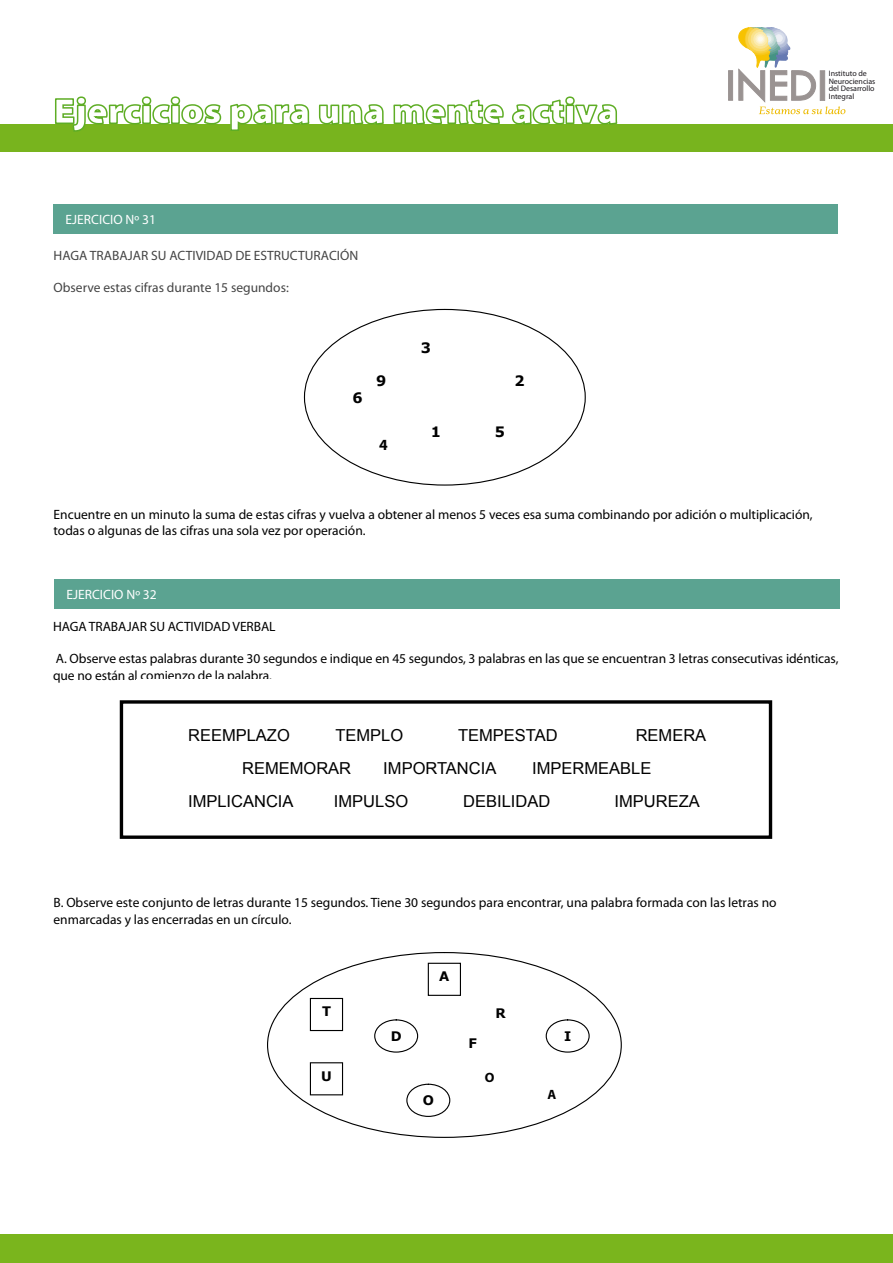
<style>
.page{position:relative;width:893px;height:1263px;background:#fff}
.page>*{position:absolute;margin:0;border:0;box-sizing:border-box;transform-origin:0 0}
.t1{font:16.5px "Arial";color:#000}
.t2{font:700 15.6px "Myriad Pro";color:#000}
.t3{font:700 14.4px "Verdana";color:#000}
.t4{font:13.5px/16.2px "Myriad Pro";color:#000}
.t5{font:13.5px "Myriad Pro";color:#444}
.t6{font:13.5px "Myriad Pro";color:#fff}
.t7{font:700 13.5px "Myriad Pro";color:#000}
.t8{font:700 13.2px "Verdana";color:#000}
.t9{font:7.95px/7.5px "Myriad Pro";color:#1a171b}
</style>
<div class="page">
<div style="left:0;top:124px;width:893px;height:28px;background:#78b41e"></div>
<div style="left:0;top:1235px;width:893px;height:28px;background:#7ab51d"></div>
<div style="left:53px;top:204px;width:785px;height:30px;background:#5ba391"></div>
<div style="left:54px;top:579px;width:785px;height:30px;background:#5ba391"></div>
<div style="left:120px;top:700px;width:652px;height:139px;border:3px solid #000"></div>
<div style="left:267px;top:952px;width:355px;height:186px;background:#fff;border:1px solid #000;border-radius:50%"></div>
<div style="left:406px;top:1084px;width:44px;height:33px;background:#fff;border:1px solid #000;border-radius:50%"></div>
<div style="left:374px;top:1019px;width:44px;height:34px;background:#fff;border:1px solid #000;border-radius:50%"></div>
<div style="left:546px;top:1019px;width:44px;height:34px;background:#fff;border:1px solid #000;border-radius:50%"></div>
<div style="left:310px;top:998px;width:33px;height:33px;background:#fff;border:1px solid #000"></div>
<div style="left:428px;top:963px;width:33px;height:33px;background:#fff;border:1px solid #000"></div>
<div style="left:310px;top:1062px;width:33px;height:33px;background:#fff;border:1px solid #000"></div>
<svg style="left:55px;top:96px;width:167px;height:36px"></svg>
<svg style="left:230px;top:103px;width:80px;height:28px"></svg>
<svg style="left:318px;top:104px;width:66px;height:21px"></svg>
<svg style="left:393px;top:99px;width:111px;height:26px"></svg>
<svg style="left:512px;top:96px;width:106px;height:29px"></svg>
<hr style="left:728px;top:71px;width:4px;height:29px;background:#9a9392">
<div style="left:728px;top:71px;width:5px;height:29px;border:1px solid #9a9392"></div>
<svg style="left:738px;top:27px;width:107px;height:87px"></svg>
<div style="left:304px;top:309px;width:282px;height:177px;background:#fff;border:1px solid #000;border-radius:50%"></div>
<p class="t9" style="left:829px;top:69px;width:48px">Instituto de<br>Neurociencias del Desarrollo<br>Integral</p>
<p class="t6" style="left:65px;top:211px;width:92px">EJERCICIO Nº 31</p>
<p class="t5" style="left:54px;top:247px;width:306px">HAGA TRABAJAR SU ACTIVIDAD DE ESTRUCTURACIÓN</p>
<p class="t5" style="left:54px;top:280px;width:237px">Observe estas cifras durante 15 segundos:</p>
<p class="t3" style="left:353px;top:389px;width:12px">6</p>
<p class="t3" style="left:421px;top:339px;width:12px">3</p>
<p class="t3" style="left:376px;top:372px;width:12px">9</p>
<p class="t3" style="left:514px;top:372px;width:12px">2</p>
<p class="t2" style="left:379px;top:434px;width:10px">4</p>
<p class="t3" style="left:431px;top:422px;width:12px">1</p>
<p class="t3" style="left:495px;top:422px;width:12px">5</p>
<p class="t4" style="left:54px;top:506px;width:761px">Encuentre en un minuto la suma de estas cifras y vuelva a obtener al menos 5 veces esa suma combinando por adición o multiplicación, todas o algunas de las cifras una sola vez por operación.</p>
<p class="t6" style="left:66px;top:586px;width:92px">EJERCICIO Nº 32</p>
<p class="t4" style="left:53px;top:618px;width:224px">HAGA TRABAJAR SU ACTIVIDAD VERBAL</p>
<p class="t4" style="left:53px;top:650px;width:787px">A. Observe estas palabras durante 30 segundos e indique en 45 segundos, 3 palabras en las que se encuentran 3 letras consecutivas idénticas, que no están al comienzo de la palabra.</p>
<p class="t1" style="left:188px;top:724px;width:103px">REEMPLAZO</p>
<p class="t1" style="left:335px;top:724px;width:69px">TEMPLO</p>
<p class="t1" style="left:458px;top:724px;width:101px">TEMPESTAD</p>
<p class="t1" style="left:636px;top:724px;width:72px">REMERA</p>
<p class="t1" style="left:242px;top:757px;width:111px">REMEMORAR</p>
<p class="t1" style="left:383px;top:757px;width:115px">IMPORTANCIA</p>
<p class="t1" style="left:532px;top:757px;width:121px">IMPERMEABLE</p>
<p class="t1" style="left:188px;top:790px;width:107px">IMPLICANCIA</p>
<p class="t1" style="left:334px;top:790px;width:76px">IMPULSO</p>
<p class="t1" style="left:463px;top:790px;width:89px">DEBILIDAD</p>
<p class="t1" style="left:614px;top:790px;width:87px">IMPUREZA</p>
<p class="t4" style="left:54px;top:894px;width:724px">B. Observe este conjunto de letras durante 15 segundos. Tiene 30 segundos para encontrar, una palabra formada con las letras no enmarcadas y las encerradas en un círculo.</p>
<p class="t8" style="left:322px;top:1003px;width:10px">T</p>
<p class="t8" style="left:439px;top:968px;width:12px">A</p>
<p class="t8" style="left:495px;top:1004px;width:12px">R</p>
<p class="t8" style="left:391px;top:1028px;width:12px">D</p>
<p class="t8" style="left:564px;top:1028px;width:9px">I</p>
<p class="t8" style="left:468px;top:1035px;width:10px">F</p>
<p class="t8" style="left:321px;top:1067px;width:12px">U</p>
<p class="t7" style="left:485px;top:1069px;width:11px">O</p>
<p class="t8" style="left:423px;top:1092px;width:13px">O</p>
<p class="t7" style="left:547px;top:1085px;width:10px">A</p>
</div>
